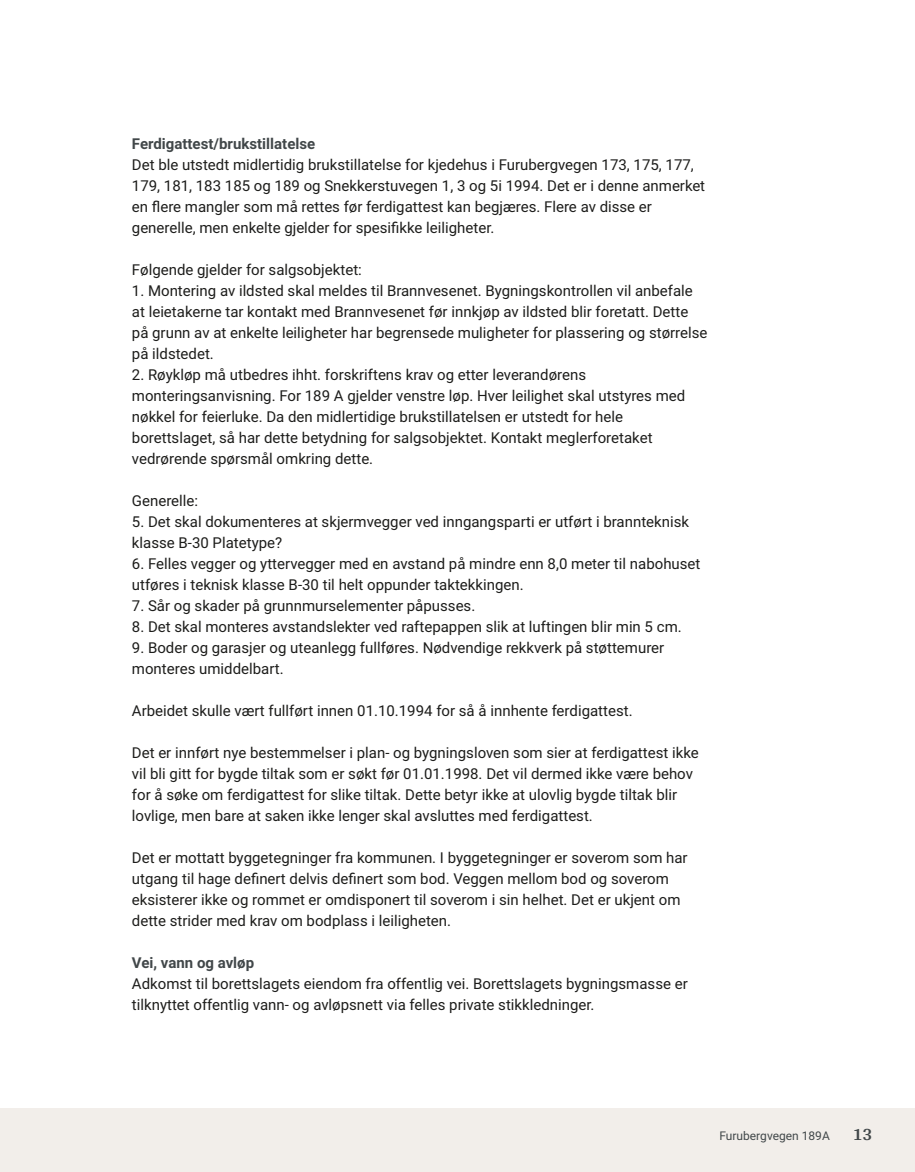
<style>
.page{position:relative;width:915px;height:1172px;background:#fff}
.page>*{position:absolute;margin:0;border:0;box-sizing:border-box;transform-origin:0 0}
.t1{font:700 18px "Arya";color:#414749}
.t2{font:15px/21px "Roboto";color:#1d1d1b}
.t3{font:700 15px "Roboto";color:#414749}
.t4{font:12px "Roboto";color:#414749}
</style>
<div class="page">
<div style="left:0;top:1108px;width:914px;height:64px;background:#f2eeea"></div>
<p class="t3" style="left:132px;top:133px;width:185px">Ferdigattest/brukstillatelse</p>
<p class="t2" style="left:132px;top:153px;width:574px">Det ble utstedt midlertidig brukstillatelse for kjedehus i Furubergvegen 173, 175, 177, 179, 181, 183 185 og 189 og Snekkerstuvegen 1, 3 og 5i 1994. Det er i denne anmerket en flere mangler som må rettes før ferdigattest kan begjæres. Flere av disse er generelle, men enkelte gjelder for spesifikke leiligheter.</p>
<p class="t2" style="left:132px;top:258px;width:231px">Følgende gjelder for salgsobjektet:</p>
<p class="t2" style="left:132px;top:279px;width:577px">1. Montering av ildsted skal meldes til Brannvesenet. Bygningskontrollen vil anbefale at leietakerne tar kontakt med Brannvesenet før innkjøp av ildsted blir foretatt. Dette på grunn av at enkelte leiligheter har begrensede muligheter for plassering og størrelse på ildstedet.</p>
<p class="t2" style="left:132px;top:363px;width:554px">2. Røykløp må utbedres ihht. forskriftens krav og etter leverandørens monteringsanvisning. For 189 A gjelder venstre løp. Hver leilighet skal utstyres med nøkkel for feierluke. Da den midlertidige brukstillatelsen er utstedt for hele borettslaget, så har dette betydning for salgsobjektet. Kontakt meglerforetaket vedrørende spørsmål omkring dette.</p>
<p class="t2" style="left:132px;top:489px;width:68px">Generelle:</p>
<p class="t2" style="left:132px;top:510px;width:558px">5. Det skal dokumenteres at skjermvegger ved inngangsparti er utført i brannteknisk klasse B‑30 Platetype?</p>
<p class="t2" style="left:132px;top:552px;width:570px">6. Felles vegger og yttervegger med en avstand på mindre enn 8,0 meter til nabohuset utføres i teknisk klasse B‑30 til helt oppunder taktekkingen.</p>
<p class="t2" style="left:132px;top:594px;width:345px">7. Sår og skader på grunnmurselementer påpusses.</p>
<p class="t2" style="left:132px;top:615px;width:551px">8. Det skal monteres avstandslekter ved raftepappen slik at luftingen blir min 5 cm.</p>
<p class="t2" style="left:132px;top:636px;width:533px">9. Boder og garasjer og uteanlegg fullføres. Nødvendige rekkverk på støttemurer monteres umiddelbart.</p>
<p class="t2" style="left:132px;top:699px;width:502px">Arbeidet skulle vært fullført innen 01.10.1994 for så å innhente ferdigattest.</p>
<p class="t2" style="left:132px;top:741px;width:568px">Det er innført nye bestemmelser i plan‑ og bygningsloven som sier at ferdigattest ikke vil bli gitt for bygde tiltak som er søkt før 01.01.1998. Det vil dermed ikke være behov for å søke om ferdigattest for slike tiltak. Dette betyr ikke at ulovlig bygde tiltak blir lovlige, men bare at saken ikke lenger skal avsluttes med ferdigattest.</p>
<p class="t2" style="left:132px;top:846px;width:557px">Det er mottatt byggetegninger fra kommunen. I byggetegninger er soverom som har utgang til hage definert delvis definert som bod. Veggen mellom bod og soverom eksisterer ikke og rommet er omdisponert til soverom i sin helhet. Det er ukjent om dette strider med krav om bodplass i leiligheten.</p>
<p class="t3" style="left:132px;top:952px;width:124px">Vei, vann og avløp</p>
<p class="t2" style="left:132px;top:972px;width:557px">Adkomst til borettslagets eiendom fra offentlig vei. Borettslagets bygningsmasse er tilknyttet offentlig vann‑ og avløpsnett via felles private stikkledninger.</p>
<p class="t4" style="left:719px;top:1127px;width:112px">Furubergvegen 189A</p>
<p class="t1" style="left:852px;top:1123px;width:21px">13</p>
</div>
